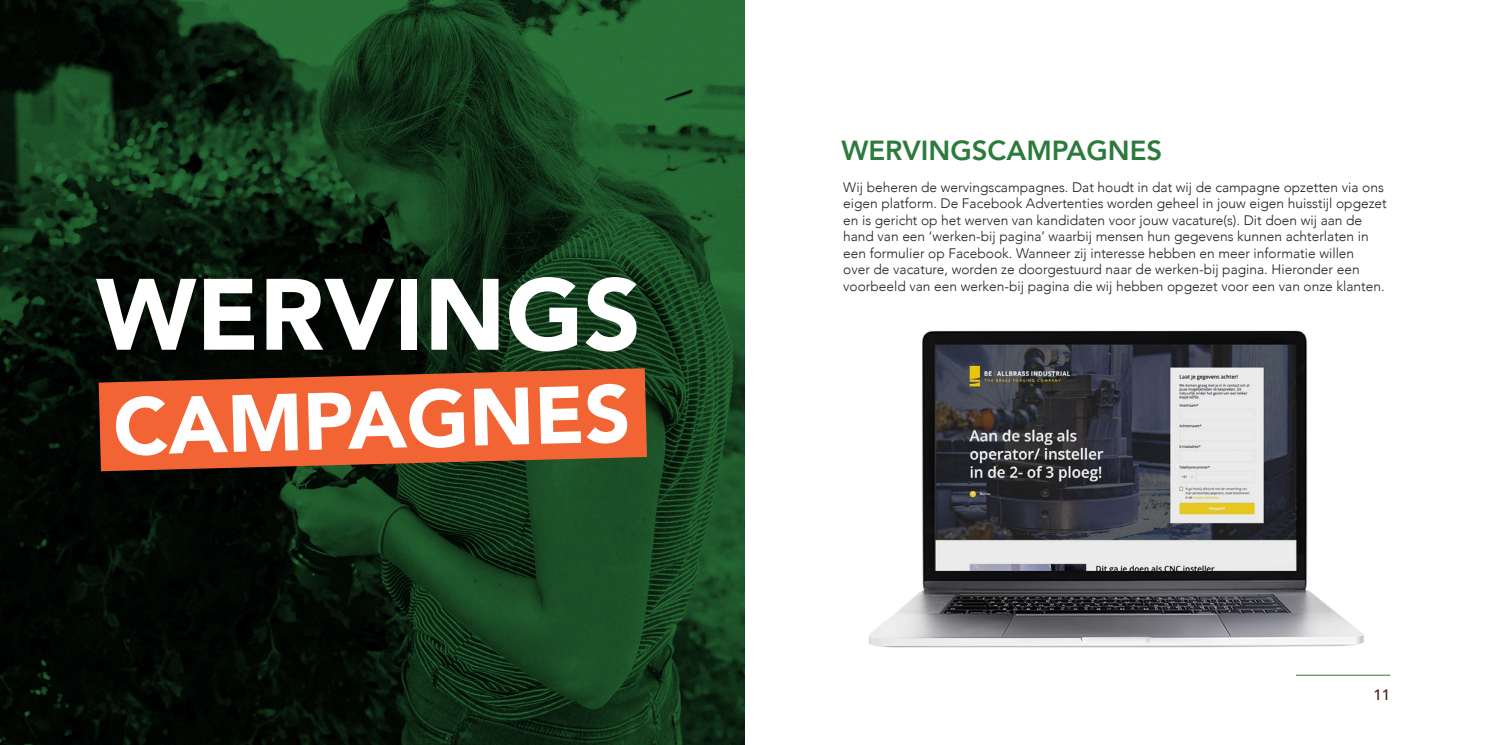
<style>
.page{position:relative;width:1489px;height:745px;background:#fff}
.page>*{position:absolute;margin:0;border:0;box-sizing:border-box;transform-origin:0 0}
.t1{font:900 100px "Avenir";color:#fff}
.t2{font:800 27.5px "Avenir";color:#2c7b3c}
.t3{font:500 15px "Avenir";color:#441e0e}
.t4{font:300 13.75px/16.5px "Avenir";color:#231f20}
</style>
<div class="page">
<hr style="left:1295px;top:674px;width:95px;height:1px;background:#2c7b3c">
<svg style="left:0;top:0;width:744px;height:744px;background:#0c2411"></svg>
<svg style="left:99px;top:368px;width:548px;height:103px;background:#944925"></svg>
<svg style="left:116px;top:383px;width:511px;height:72px"></svg>
<img style="left:869px;top:330px;width:495px;height:318px">
<p class="t1" style="left:96px;top:229px;width:546px">WERVINGS</p>
<p class="t2" style="left:841px;top:129px;width:322px">WERVINGSCAMPAGNES</p>
<p class="t4" style="left:843px;top:179px;width:545px">Wij beheren de wervingscampagnes. Dat houdt in dat wij de campagne opzetten via ons eigen platform. De Facebook Advertenties worden geheel in jouw eigen huisstijl opgezet en is gericht op het werven van kandidaten voor jouw vacature(s). Dit doen wij aan de hand van een ‘werken-bij pagina’ waarbij mensen hun gegevens kunnen achterlaten in een formulier op Facebook. Wanneer zij interesse hebben en meer informatie willen<br>over de vacature, worden ze doorgestuurd naar de werken-bij pagina. Hieronder een voorbeeld van een werken-bij pagina die wij hebben opgezet voor een van onze klanten.</p>
<p class="t3" style="left:1373px;top:681px;width:18px">11</p>
</div>
